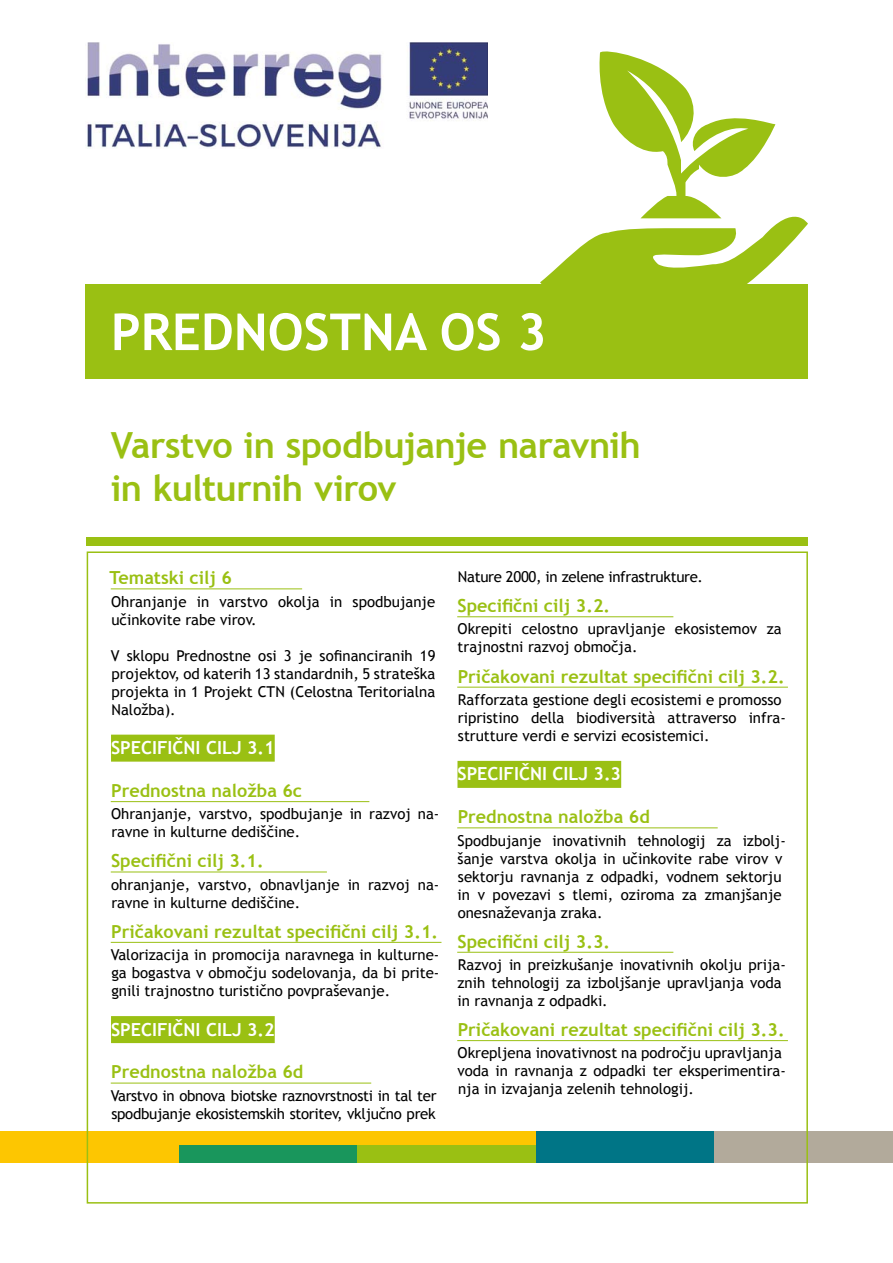
<style>
.page{position:relative;width:893px;height:1263px;background:#fff}
.page>*{position:absolute;margin:0;border:0;box-sizing:border-box;transform-origin:0 0}
.t1{font:700 51px "Trebuchet MS";color:#fff}
.t2{font:700 36px/43.2px "Trebuchet MS";letter-spacing:-.015em;color:#9ac013}
.t3{font:700 18px "Trebuchet MS";color:#9ac013}
.t4{font:700 18px "Trebuchet MS";color:#fff}
.t5{font:15px/18px "Trebuchet MS";color:#000}
.t6{font:15px/18px "Trebuchet MS";letter-spacing:-.02em;color:#000}
</style>
<div class="page">
<div style="left:0;top:1131px;width:179px;height:31px;background:#fdc601"></div>
<div style="left:714px;top:1131px;width:179px;height:31px;background:#b2aa9b"></div>
<div style="left:87px;top:538px;width:721px;height:8px;background:#9ac013"></div>
<div style="left:85px;top:284px;width:723px;height:95px;background:#9ac013"></div>
<svg style="left:86px;top:551px;width:723px;height:653px"></svg>
<svg style="left:540px;top:51px;width:268px;height:233px"></svg>
<img style="left:87px;top:43px;width:401px;height:106px">
<hr style="left:111px;top:588px;width:191px;height:1px;background:#9ac013">
<div style="left:111px;top:735px;width:164px;height:27px;background:#9ac013"></div>
<hr style="left:111px;top:801px;width:258px;height:1px;background:#9ac013">
<hr style="left:111px;top:872px;width:216px;height:1px;background:#9ac013">
<hr style="left:111px;top:942px;width:330px;height:1px;background:#9ac013">
<div style="left:111px;top:1016px;width:164px;height:27px;background:#9ac013"></div>
<hr style="left:111px;top:1083px;width:260px;height:1px;background:#9ac013">
<hr style="left:457px;top:616px;width:216px;height:1px;background:#9ac013">
<hr style="left:457px;top:687px;width:331px;height:1px;background:#9ac013">
<div style="left:457px;top:761px;width:164px;height:27px;background:#9ac013"></div>
<hr style="left:457px;top:827px;width:261px;height:1px;background:#9ac013">
<hr style="left:457px;top:952px;width:216px;height:1px;background:#9ac013">
<hr style="left:457px;top:1040px;width:331px;height:1px;background:#9ac013">
<h1 class="t1" style="left:111px;top:302px;width:438px">PREDNOSTNA OS 3</h1>
<h2 class="t2" style="left:111px;top:424px;width:532px">Varstvo in spodbujanje naravnih in kulturnih virov</h2>
<p class="t3" style="left:110px;top:567px;width:124px">Tematski cilj 6</p>
<p class="t5" style="left:111px;top:592px;width:326px">Ohranjanje in varstvo okolja in spodbujanje učinkovite rabe virov.</p>
<p class="t5" style="left:111px;top:646px;width:326px;text-align:justify">V sklopu Prednostne osi 3 je sofinanciranih 19 projektov, od katerih 13 standardnih, 5 strateška projekta in 1 Projekt CTN (Celostna Teritorialna Naložba).</p>
<p class="t4" style="left:111px;top:737px;width:165px">SPECIFIČNI CILJ 3.1</p>
<p class="t3" style="left:111px;top:780px;width:192px">Prednostna naložba 6c</p>
<p class="t5" style="left:111px;top:805px;width:330px">Ohranjanje, varstvo, spodbujanje in razvoj na&shy;ravne in kulturne dediščine.</p>
<p class="t3" style="left:111px;top:850px;width:154px">Specifični cilj 3.1.</p>
<p class="t5" style="left:111px;top:875px;width:330px">ohranjanje, varstvo, obnavljanje in razvoj na&shy;ravne in kulturne dediščine.</p>
<p class="t3" style="left:111px;top:921px;width:328px">Pričakovani rezultat specifični cilj 3.1.</p>
<p class="t5" style="left:111px;top:945px;width:330px;text-align:justify">Valorizacija in promocija naravnega in kulturne&shy;ga bogastva v območju sodelovanja, da bi prite&shy;gnili trajnostno turistično povpraševanje.</p>
<p class="t4" style="left:111px;top:1019px;width:165px">SPECIFIČNI CILJ 3.2</p>
<p class="t3" style="left:111px;top:1061px;width:194px">Prednostna naložba 6d</p>
<p class="t6" style="left:111px;top:1086px;width:327px">Varstvo in obnova biotske raznovrstnosti in tal ter spodbujanje ekosistemskih storitev, vključno prek</p>
<p class="t6" style="left:458px;top:568px;width:247px">Nature 2000, in zelene infrastrukture.</p>
<p class="t3" style="left:457px;top:595px;width:154px">Specifični cilj 3.2.</p>
<p class="t5" style="left:458px;top:620px;width:326px">Okrepiti celostno upravljanje ekosistemov za trajnostni razvoj območja.</p>
<p class="t3" style="left:458px;top:666px;width:328px">Pričakovani rezultat specifični cilj 3.2.</p>
<p class="t5" style="left:458px;top:690px;width:330px">Rafforzata gestione degli ecosistemi e promosso ripristino della biodiversità attraverso infra&shy;strutture verdi e servizi ecosistemici.</p>
<p class="t4" style="left:457px;top:763px;width:165px">SPECIFIČNI CILJ 3.3</p>
<p class="t3" style="left:458px;top:806px;width:194px">Prednostna naložba 6d</p>
<p class="t5" style="left:458px;top:831px;width:330px">Spodbujanje inovativnih tehnologij za izbolj&shy;šanje varstva okolja in učinkovite rabe virov v sektorju ravnanja z odpadki, vodnem sektorju in v povezavi s tlemi, oziroma za zmanjšanje onesnaževanja zraka.</p>
<p class="t3" style="left:457px;top:931px;width:154px">Specifični cilj 3.3.</p>
<p class="t5" style="left:457px;top:955px;width:330px">Razvoj in preizkušanje inovativnih okolju prija&shy;znih tehnologij za izboljšanje upravljanja voda in ravnanja z odpadki.</p>
<p class="t3" style="left:458px;top:1019px;width:328px">Pričakovani rezultat specifični cilj 3.3.</p>
<p class="t5" style="left:457px;top:1044px;width:330px">Okrepljena inovativnost na področju upravljanja voda in ravnanja z odpadki ter eksperimentira&shy;nja in izvajanja zelenih tehnologij.</p>
</div>
